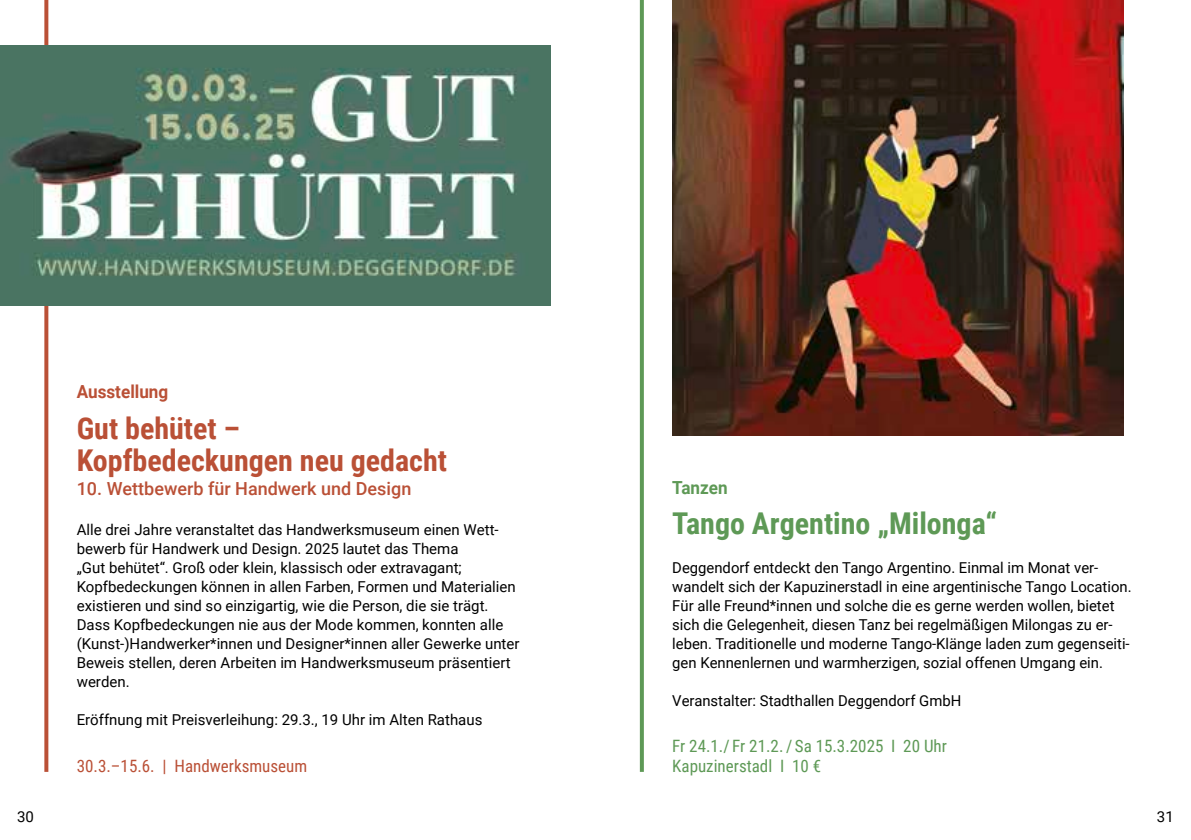
<style>
.page{position:relative;width:1191px;height:840px;background:#fff}
.page>*{position:absolute;margin:0;border:0;box-sizing:border-box;transform-origin:0 0}
.t1{font:700 30px/32px "Roboto Condensed";color:#ba5036}
.t2{font:700 30px "Roboto Condensed";color:#5e9956}
.t3{font:500 18px "Roboto";color:#ba5036}
.t4{font:700 18px "Roboto";color:#ba5036;scale:.95 1}
.t5{font:700 18px "Roboto";color:#5e9956;scale:.95 1}
.t6{font:17px/20px "Roboto Condensed";color:#5e9956}
.t7{font:17px "Roboto Condensed";color:#ba5036}
.t8{font:15px/19px "Roboto";color:#000}
</style>
<div class="page">
<svg style="left:44px;top:0;width:4px;height:771px;background:#c06048"></svg>
<img style="left:0;top:45px;width:550px;height:260px">
<svg style="left:640px;top:0;width:4px;height:771px;background:#639c5b"></svg>
<img style="left:672px;top:0;width:451px;height:435px">
<p class="t8" style="left:17px;top:807px;width:18px">30</p>
<p class="t4" style="left:77px;top:384px;width:98px">Ausstellung</p>
<h1 class="t1" style="left:77px;top:414px;width:372px">Gut behütet –<br>Kopfbedeckungen neu gedacht</h1>
<p class="t3" style="left:77px;top:480px;width:336px">10. Wettbewerb für Handwerk und Design</p>
<p class="t8" style="left:77px;top:521px;width:444px">Alle drei Jahre veranstaltet das Handwerksmuseum einen Wett&shy;bewerb für Handwerk und Design. 2025 lautet das Thema<br>„Gut behütet“. Groß oder klein, klassisch oder extravagant; Kopfbedeckungen können in allen Farben, Formen und Materialien existieren und sind so einzigartig, wie die Person, die sie trägt.<br>Dass Kopfbedeckungen nie aus der Mode kommen, konnten alle (Kunst-)Handwerker*innen und Designer*innen aller Gewerke unter Beweis stellen, deren Arbeiten im Handwerksmuseum präsentiert werden.</p>
<p class="t8" style="left:77px;top:709px;width:407px">Eröffnung mit Preisverleihung: 29.3., 19 Uhr im Alten Rathaus</p>
<p class="t7" style="left:77px;top:758px;width:232px">30.3.–15.6. | Handwerksmuseum</p>
<p class="t5" style="left:672px;top:480px;width:60px">Tanzen</p>
<h1 class="t2" style="left:672px;top:511px;width:326px">Tango Argentino „Milonga“</h1>
<p class="t8" style="left:672px;top:558px;width:461px">Deggendorf entdeckt den Tango Argentino. Einmal im Monat ver&shy;wandelt sich der Kapuzinerstadl in eine argentinische Tango Location.<br>Für alle Freund*innen und solche die es gerne werden wollen, bietet sich die Gelegenheit, diesen Tanz bei regelmäßigen Milongas zu er&shy;leben. Traditionelle und moderne Tango-Klänge laden zum gegenseiti&shy;gen Kennenlernen und warmherzigen, sozial offenen Umgang ein.</p>
<p class="t8" style="left:672px;top:691px;width:290px">Veranstalter: Stadthallen Deggendorf GmbH</p>
<p class="t6" style="left:672px;top:737px;width:276px">Fr 24.1./ Fr 21.2. / Sa 15.3.2025 I 20 Uhr<br>Kapuzinerstadl I 10 €</p>
<p class="t8" style="left:1157px;top:807px;width:18px">31</p>
</div>
